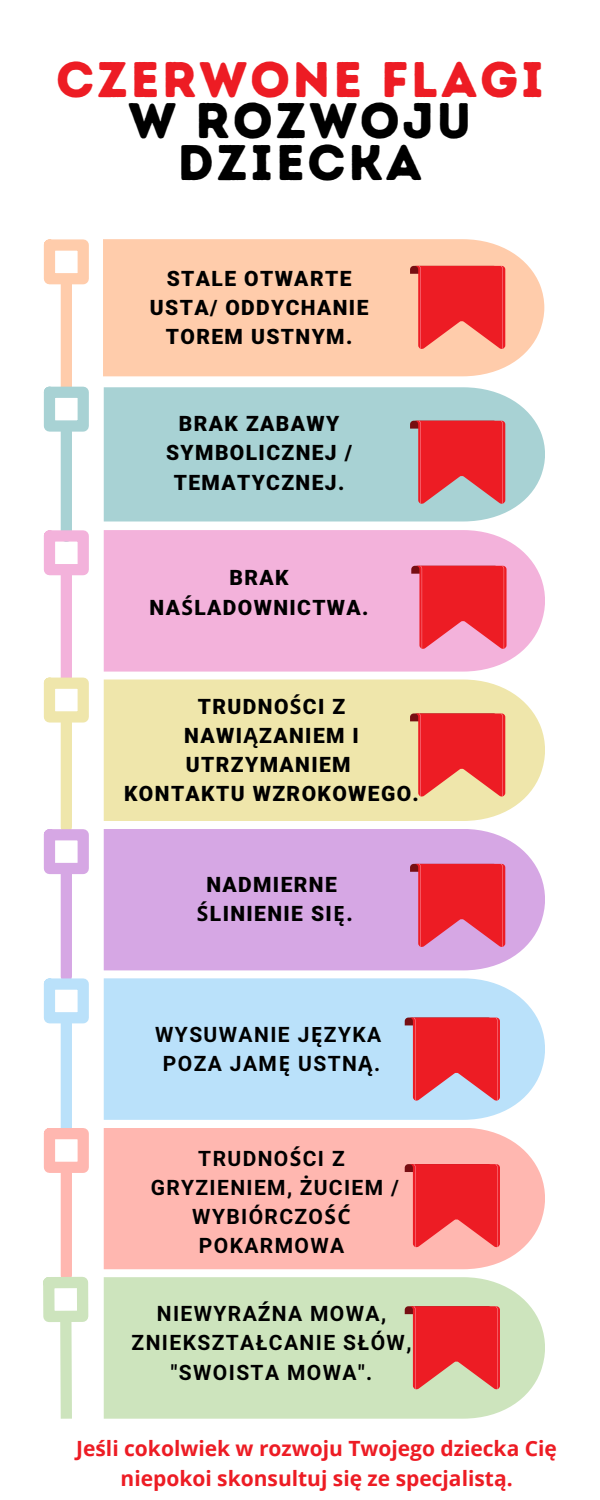
<style>
.page{position:relative;width:600px;height:1500px;background:#fff}
.page>*{position:absolute;margin:0;border:0;box-sizing:border-box;transform-origin:0 0}
.t1{font:50px/41.2px "Intro Rust Base";letter-spacing:.055em;color:#000;text-align:center}
.t2{font:900 21px/29.2px "Mardoto";letter-spacing:.065em;color:#000;text-align:center}
.t3{font:700 21px/29.2px "Mardoto";letter-spacing:.065em;color:#000;text-align:center}
.t4{font:700 21px/29.2px "Open Sans";color:#ed1c24;text-align:center}
.s1{color:#ed1c24}
.s2{font-family:"Noto Sans";font-weight:700}
.s3{font-family:"Noto Sans"}
</style>
<div class="page">
<div style="left:61px;top:284px;width:11px;height:103px;background:#ffccab"></div>
<div style="left:44px;top:239px;width:45px;height:45px;border:11px solid #ffccab"></div>
<div style="left:61px;top:432px;width:11px;height:104px;background:#a8d2d4"></div>
<div style="left:44px;top:387px;width:45px;height:45px;border:11px solid #a8d2d4"></div>
<div style="left:61px;top:575px;width:11px;height:103px;background:#f3b2db"></div>
<div style="left:44px;top:530px;width:45px;height:45px;border:11px solid #f3b2db"></div>
<div style="left:61px;top:723px;width:11px;height:104px;background:#efe6ab"></div>
<div style="left:44px;top:678px;width:45px;height:45px;border:11px solid #efe6ab"></div>
<div style="left:61px;top:874px;width:11px;height:103px;background:#d6a7e4"></div>
<div style="left:44px;top:829px;width:45px;height:45px;border:11px solid #d6a7e4"></div>
<div style="left:61px;top:1023px;width:11px;height:105px;background:#bae1fa"></div>
<div style="left:44px;top:978px;width:45px;height:45px;border:11px solid #bae1fa"></div>
<div style="left:61px;top:1173px;width:11px;height:102px;background:#ffb7b0"></div>
<div style="left:44px;top:1128px;width:45px;height:45px;border:11px solid #ffb7b0"></div>
<svg style="left:60px;top:1322px;width:12px;height:97px"></svg>
<div style="left:43px;top:1277px;width:45px;height:45px;border:11px solid #cde4bd"></div>
<div style="left:103px;top:239px;width:441px;height:137px;background:#ffccab"></div>
<div style="left:104px;top:387px;width:441px;height:135px;background:#a8d2d4"></div>
<div style="left:104px;top:530px;width:441px;height:142px;background:#f3b2db"></div>
<div style="left:104px;top:680px;width:441px;height:141px;background:#efe6ab"></div>
<div style="left:104px;top:829px;width:441px;height:141px;background:#d6a7e4"></div>
<div style="left:104px;top:978px;width:441px;height:142px;background:#bae1fa"></div>
<div style="left:104px;top:1128px;width:441px;height:141px;background:#ffb7b0"></div>
<div style="left:104px;top:1277px;width:441px;height:142px;background:#cde4bd"></div>
<svg style="left:410px;top:266px;width:95px;height:83px;background:#f04443"></svg>
<svg style="left:410px;top:421px;width:95px;height:83px;background:#dc454c"></svg>
<svg style="left:411px;top:566px;width:96px;height:83px;background:#ed3f4e"></svg>
<svg style="left:410px;top:713px;width:95px;height:84px;background:#ec4a43"></svg>
<svg style="left:410px;top:864px;width:95px;height:83px;background:#e73b4f"></svg>
<svg style="left:405px;top:1018px;width:95px;height:83px;background:#e04854"></svg>
<svg style="left:405px;top:1164px;width:95px;height:83px;background:#f03e43"></svg>
<svg style="left:405px;top:1306px;width:95px;height:83px;background:#e54846"></svg>
<p class="t1" style="left:56px;top:59px;width:489px"><span class="s1">CZERWONE FLAGI<br></span>W ROZWOJU<br>DZIECKA</p>
<p class="t2" style="left:150px;top:264px;width:220px">STALE OTWARTE<br>USTA/ ODDYCHANIE<br>TOREM USTNYM.</p>
<p class="t2" style="left:166px;top:409px;width:188px">BRAK ZABAWY<br>SYMBOLICZNEJ /<br>TEMATYCZNEJ.</p>
<p class="t2" style="left:150px;top:564px;width:221px">BRAK<br>NA<span class="s2">Ś</span>LADOWNICTWA.</p>
<p class="t2" style="left:184px;top:692px;width:176px">TRUDNO<span class="s2">Ś</span>CI Z<br>NAWI<span class="s2">Ą</span>ZANIEM I<br>UTRZYMANIEM</p>
<p class="t2" style="left:124px;top:780px;width:296px">KONTAKTU WZROKOWEGO.</p>
<p class="t2" style="left:206px;top:870px;width:132px">NADMIERNE</p>
<p class="t2" style="left:197px;top:900px;width:157px"><span class="s2">Ś</span>LINIENIE SI<span class="s2">Ę</span>.</p>
<p class="t3" style="left:155px;top:1020px;width:228px">WYSUWANIE J<span class="s3">Ę</span>ZYKA</p>
<p class="t3" style="left:163px;top:1049px;width:219px">POZA JAM<span class="s3">Ę</span> USTN<span class="s3">Ą</span>.</p>
<p class="t3" style="left:198px;top:1144px;width:148px">TRUDNO<span class="s3">Ś</span>CI Z</p>
<p class="t3" style="left:151px;top:1173px;width:250px">GRYZIENIEM, <span class="s3">Ż</span>UCIEM /</p>
<p class="t3" style="left:192px;top:1202px;width:160px">WYBIÓRCZO<span class="s3">ŚĆ<br></span>POKARMOWA</p>
<p class="t3" style="left:157px;top:1299px;width:231px">NIEWYRA<span class="s3">Ź</span>NA MOWA,</p>
<p class="t3" style="left:132px;top:1329px;width:281px">ZNIEKSZTA<span class="s3">Ł</span>CANIE S<span class="s3">Ł</span>ÓW,</p>
<p class="t3" style="left:171px;top:1358px;width:203px">"SWOISTA MOWA".</p>
<p class="t4" style="left:76px;top:1434px;width:482px">Jeśli cokolwiek w rozwoju Twojego dziecka Cię niepokoi skonsultuj się ze specjalistą.</p>
</div>
